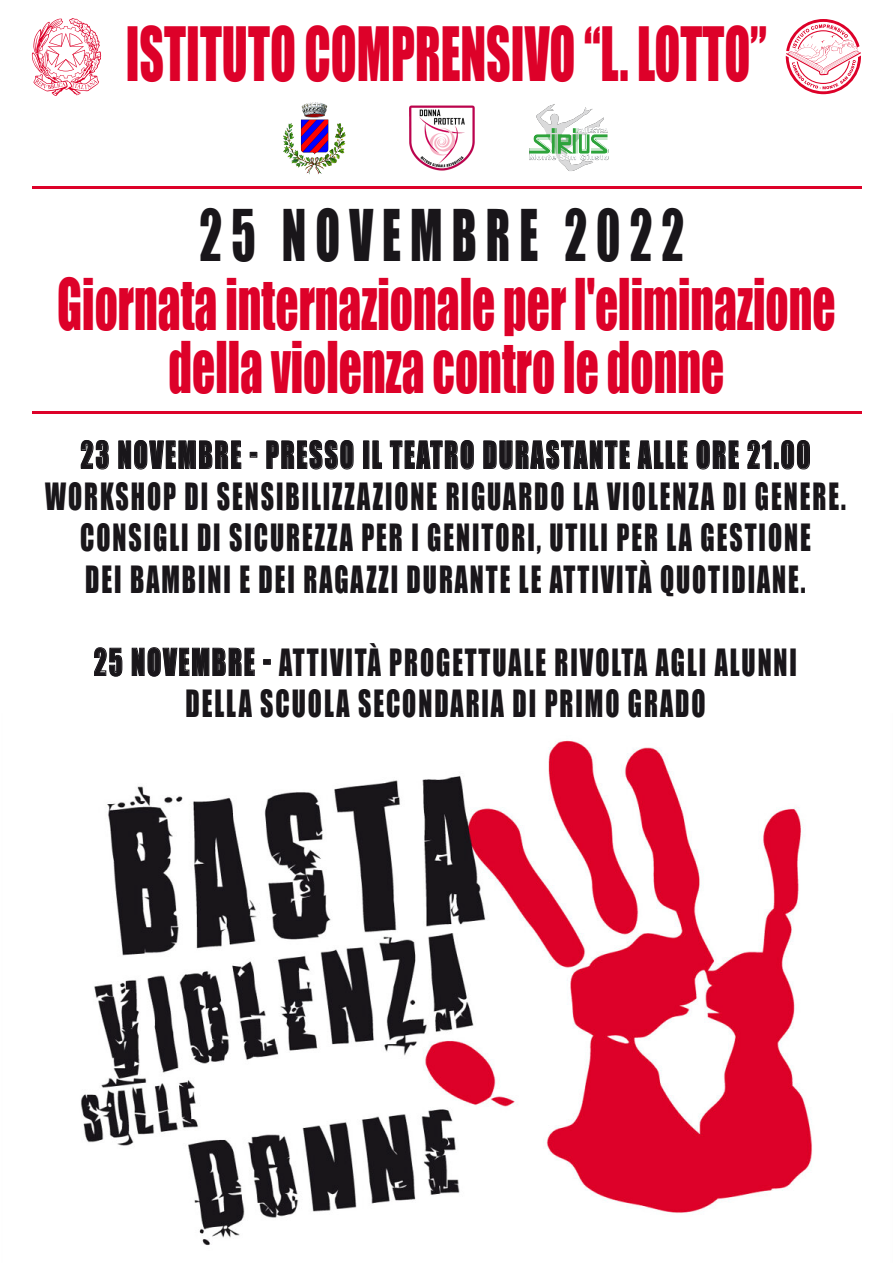
<style>
.page{position:relative;width:893px;height:1263px;background:#fff}
.page>*{position:absolute;margin:0;border:0;box-sizing:border-box;transform-origin:0 0}
.t1{font:68.7px "Impact";color:#dd0129;scale:.69 1}
.t2{font:65.4px/63px "Impact";color:#dd0129;text-align:center;scale:.69 1}
.t3{font:65.4px "Impact";letter-spacing:.2em;color:#19161a;scale:.69 1}
.t4{font:34.5px/41.4px "Impact";letter-spacing:.075em;color:#19161a;text-align:center;scale:.75 1}
</style>
<div class="page">
<img style="left:81px;top:740px;width:731px;height:506px">
<hr style="left:32px;top:186px;width:829px;height:3px;background:#dd0129">
<svg style="left:32px;top:18px;width:69px;height:78px"></svg>
<svg style="left:786px;top:19px;width:75px;height:75px"></svg>
<img style="left:284px;top:102px;width:62px;height:72px">
<img style="left:409px;top:106px;width:65px;height:65px">
<img style="left:529px;top:104px;width:80px;height:67px">
<svg style="left:81px;top:440px;width:28px;height:30px"></svg>
<svg style="left:118px;top:440px;width:124px;height:30px"></svg>
<div style="left:250px;top:452px;width:7px;height:6px;border:1px solid #19161a"></div>
<svg style="left:266px;top:440px;width:88px;height:30px"></svg>
<div style="left:363px;top:441px;width:6px;height:28px;border:1px solid #19161a"></div>
<svg style="left:372px;top:440px;width:10px;height:29px"></svg>
<svg style="left:390px;top:440px;width:84px;height:30px"></svg>
<svg style="left:483px;top:440px;width:147px;height:30px"></svg>
<svg style="left:637px;top:440px;width:51px;height:29px"></svg>
<svg style="left:696px;top:440px;width:43px;height:30px"></svg>
<svg style="left:747px;top:440px;width:63px;height:30px"></svg>
<svg style="left:94px;top:647px;width:29px;height:30px"></svg>
<svg style="left:131px;top:647px;width:124px;height:30px"></svg>
<div style="left:263px;top:659px;width:8px;height:6px;border:1px solid #19161a"></div>
<hr style="left:32px;top:411px;width:829px;height:3px;background:#dd0129">
<h1 class="t1" style="left:126px;top:1px;width:930px">ISTITUTO COMPRENSIVO “L. LOTTO”</h1>
<h2 class="t3" style="left:200px;top:185px;width:704px">25 NOVEMBRE 2022</h2>
<h2 class="t2" style="left:57px;top:271px;width:1129px">Giornata internazionale per l'eliminazione della violenza contro le donne</h2>
<p class="t4" style="left:45px;top:433px;width:1069px">23 NOVEMBRE - PRESSO IL TEATRO DURASTANTE ALLE ORE 21.00<br>WORKSHOP DI SENSIBILIZZAZIONE RIGUARDO LA VIOLENZA DI GENERE.<br>CONSIGLI DI SICUREZZA PER I GENITORI, UTILI PER LA GESTIONE<br>DEI BAMBINI E DEI RAGAZZI DURANTE LE ATTIVITÀ QUOTIDIANE.</p>
<p class="t4" style="left:94px;top:640px;width:939px">25 NOVEMBRE - ATTIVITÀ PROGETTUALE RIVOLTA AGLI ALUNNI<br>DELLA SCUOLA SECONDARIA DI PRIMO GRADO</p>
</div>
